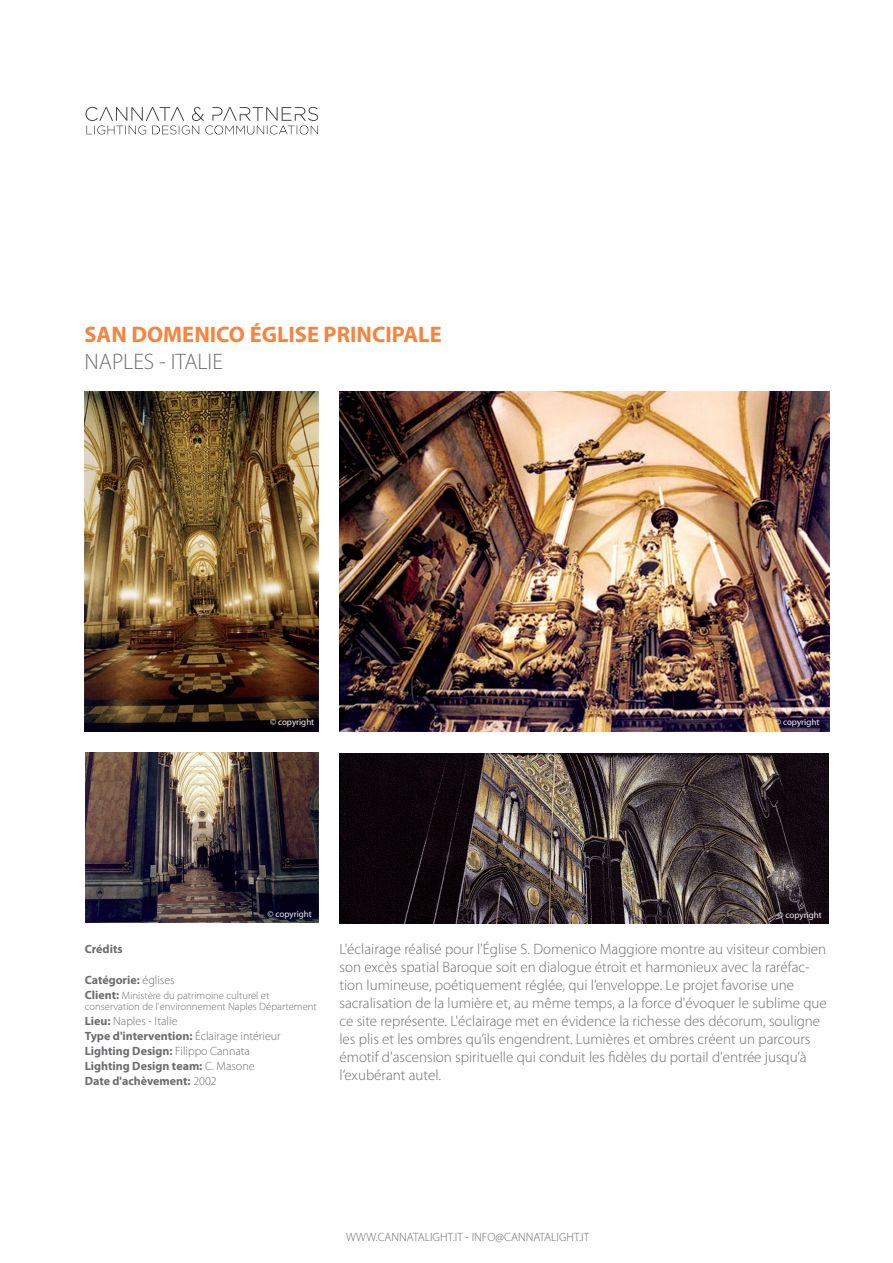
<style>
.page{position:relative;width:893px;height:1263px;background:#fff}
.page>*{position:absolute;margin:0;border:0;box-sizing:border-box;transform-origin:0 0}
.t1{font:700 22.5px "Myriad Pro";color:#f58441}
.t2{font:300 22.5px "Myriad Pro";color:#6c6d70}
.t3{font:300 15px/18px "Myriad Pro";color:#6c6d70}
.t4{font:700 12px/15px "Myriad Pro";color:#6c6d70}
.t5{font:300 12px "Myriad Pro";color:#6c6d70}
.t6{font:300 10.65px/10.5px "Myriad Pro";color:#6c6d70}
.t7{font:9px "Myriad Pro";color:#f2f3f4}
.s1{font-weight:300}
.s2{font-weight:700;font-size:12px}
</style>
<div class="page">
<svg style="left:85px;top:107px;width:233px;height:28px"></svg>
<img style="left:339px;top:391px;width:490px;height:340px">
<img style="left:85px;top:391px;width:234px;height:340px">
<img style="left:85px;top:752px;width:233px;height:171px">
<img style="left:340px;top:753px;width:489px;height:170px">
<h1 class="t1" style="left:85px;top:319px;width:359px">SAN DOMENICO ÉGLISE PRINCIPALE</h1>
<h1 class="t2" style="left:85px;top:349px;width:140px">NAPLES - ITALIE</h1>
<p class="t7" style="left:270px;top:716px;width:46px">© copyright</p>
<p class="t7" style="left:775px;top:716px;width:46px">© copyright</p>
<p class="t7" style="left:267px;top:908px;width:46px">© copyright</p>
<p class="t7" style="left:778px;top:909px;width:46px">© copyright</p>
<p class="t4" style="left:85px;top:941px;width:39px">Crédits</p>
<p class="t4" style="left:85px;top:972px;width:91px">Catégorie: <span class="s1">églises</span></p>
<p class="t6" style="left:85px;top:990px;width:234px"><span class="s2">Client:</span> Ministère du patrimoine culturel et conservation de l'environnement Naples Département</p>
<p class="t4" style="left:85px;top:1013px;width:198px">Lieu: <span class="s1">Naples - Italie<br></span>Type d'intervention: <span class="s1">Éclairage intérieur<br></span>Lighting Design: <span class="s1">Filippo Cannata<br></span>Lighting Design team: <span class="s1">C. Masone<br></span>Date d'achèvement: <span class="s1">2002</span></p>
<p class="t3" style="left:339px;top:940px;width:489px">L'éclairage réalisé pour l'Église S. Domenico Maggiore montre au visiteur combien son excès spatial Baroque soit en dialogue étroit et harmonieux avec la raréfac&shy;tion lumineuse, poétiquement réglée, qui l’enveloppe. Le projet favorise une sacralisation de la lumière et, au même temps, a la force d'évoquer le sublime que ce site représente. L'éclairage met en évidence la richesse des décorum, souligne les plis et les ombres qu’ils engendrent. Lumières et ombres créent un parcours émotif d'ascension spirituelle qui conduit les fidèles du portail d'entrée jusqu’à l’exubérant autel.</p>
<p class="t5" style="left:346px;top:1230px;width:245px">WWW.CANNATALIGHT.IT - INFO@CANNATALIGHT.IT</p>
</div>
